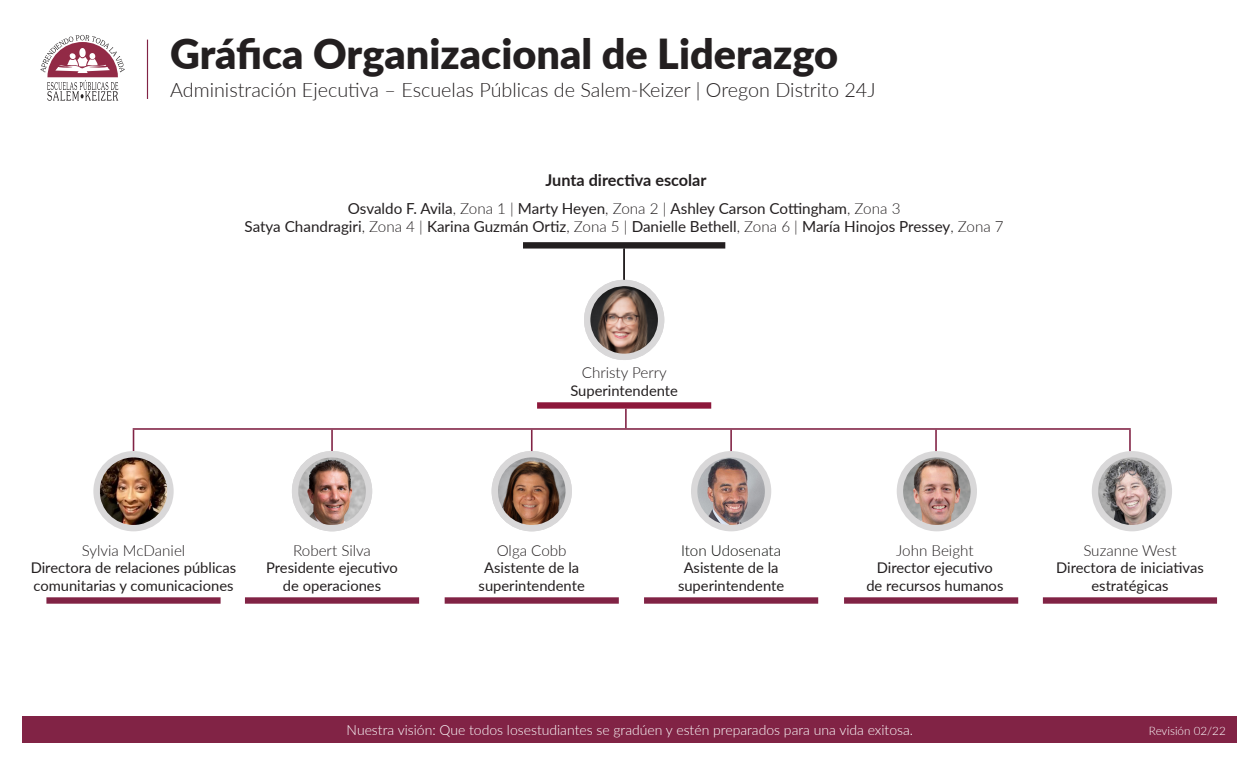
<style>
.page{position:relative;width:1260px;height:765px;background:#fff}
.page>*{position:absolute;margin:0;border:0;box-sizing:border-box;transform-origin:0 0}
.t1{font:900 41.38px "Lato";color:#231f20}
.t2{font:300 19.75px "Lato";color:#231f20}
.t3{font:700 16.25px "Lato";color:#231f20}
.t4{font:15.25px/18.2px "Lato";color:#231f20;text-align:center}
.t5{font:300 15.25px "Lato";color:#231f20}
.t6{font:300 15.25px "Lato";color:#040503}
.t7{font:14.75px "Lato";color:#231f20}
.t8{font:300 14px "Lato";color:#fff}
.t9{font:300 11.62px "Lato";color:#fff}
.s1{font-weight:300}
</style>
<div class="page">
<svg style="left:40px;top:35px;width:85px;height:66px"></svg>
<hr style="left:133px;top:428px;width:998px;height:2px;background:#812345">
<div style="left:537px;top:402px;width:174px;height:7px;background:#8d183b"></div>
<svg style="left:625px;top:409px;width:2px;height:19px"></svg>
<div style="left:523px;top:242px;width:202px;height:7px;background:#231f20"></div>
<img style="left:587px;top:285px;width:74px;height:72px">
<div style="left:584px;top:280px;width:80px;height:80px;border:6px solid #d9d8d9;border-radius:50%"></div>
<hr style="left:623px;top:249px;width:2px;height:31px;background:#231f20">
<hr style="left:147px;top:40px;width:1px;height:59px;background:#812345">
<div style="left:22px;top:716px;width:1216px;height:26px;background:#812345"></div>
<img style="left:694px;top:454px;width:74px;height:74px;border-radius:37px">
<div style="left:691px;top:451px;width:80px;height:80px;border:6px solid #d9d8d9;border-radius:50%"></div>
<hr style="left:730px;top:430px;width:2px;height:21px;background:#812345">
<div style="left:644px;top:597px;width:174px;height:7px;background:#812345"></div>
<img style="left:495px;top:454px;width:74px;height:74px;border-radius:37px">
<div style="left:492px;top:451px;width:80px;height:80px;border:6px solid #d9d8d9;border-radius:50%"></div>
<hr style="left:531px;top:430px;width:2px;height:21px;background:#812345">
<div style="left:445px;top:597px;width:174px;height:7px;background:#812345"></div>
<hr style="left:331px;top:430px;width:2px;height:21px;background:#812345">
<img style="left:297px;top:454px;width:72px;height:74px">
<img style="left:295px;top:454px;width:74px;height:74px;border-radius:37px">
<div style="left:292px;top:451px;width:80px;height:80px;border:6px solid #d9d8d9;border-radius:50%"></div>
<div style="left:245px;top:597px;width:174px;height:7px;background:#812345"></div>
<svg style="left:133px;top:430px;width:1px;height:21px"></svg>
<img style="left:100px;top:458px;width:67px;height:70px">
<div style="left:93px;top:451px;width:81px;height:80px;border:6px solid #d9d8d9;border-radius:50%"></div>
<div style="left:46px;top:597px;width:175px;height:7px;background:#812345"></div>
<img style="left:902px;top:458px;width:70px;height:70px">
<div style="left:897px;top:451px;width:80px;height:80px;border:6px solid #d9d8d9;border-radius:50%"></div>
<div style="left:844px;top:597px;width:174px;height:7px;background:#812345"></div>
<hr style="left:935px;top:430px;width:2px;height:21px;background:#812345">
<img style="left:1097px;top:458px;width:70px;height:70px">
<div style="left:1092px;top:451px;width:80px;height:80px;border:6px solid #d9d8d9;border-radius:50%"></div>
<div style="left:1043px;top:597px;width:174px;height:7px;background:#812345"></div>
<hr style="left:1129px;top:430px;width:2px;height:21px;background:#812345">
<p class="t1" style="left:170px;top:23px;width:670px">Gráfica Organizacional de Liderazgo</p>
<p class="t2" style="left:170px;top:77px;width:707px">Administración Ejecutiva – Escuelas Públicas de Salem-Keizer | Oregon Distrito 24J</p>
<p class="t3" style="left:546px;top:168px;width:163px">Junta directiva escolar</p>
<p class="t4" style="left:245px;top:199px;width:761px">Osvaldo F. Avila<span class="s1">, Zona 1 |</span> Marty Heyen<span class="s1">, Zona 2 |</span> Ashley Carson Cottingham<span class="s1">, Zona 3<br></span>Satya Chandragiri<span class="s1">, Zona 4 |</span> Karina Guzmán Ortiz<span class="s1">, Zona 5 |</span> Danielle Bethell<span class="s1">, Zona 6 |</span> María Hinojos Pressey<span class="s1">, Zona 7</span></p>
<p class="t5" style="left:582px;top:362px;width:87px">Christy Perry</p>
<p class="t7" style="left:570px;top:380px;width:109px">Superintendente</p>
<p class="t5" style="left:82px;top:540px;width:105px">Sylvia McDaniel</p>
<p class="t7" style="left:31px;top:557px;width:207px">Directora de relaciones públicas</p>
<p class="t7" style="left:33px;top:575px;width:202px">comunitarias y comunicaciones</p>
<p class="t5" style="left:293px;top:540px;width:79px">Robert Silva</p>
<p class="t7" style="left:266px;top:557px;width:133px">Presidente ejecutivo</p>
<p class="t7" style="left:283px;top:575px;width:100px">de operaciones</p>
<p class="t5" style="left:497px;top:540px;width:71px">Olga Cobb</p>
<p class="t7" style="left:484px;top:557px;width:96px">Asistente de la</p>
<p class="t7" style="left:479px;top:575px;width:108px">superintendente</p>
<p class="t6" style="left:681px;top:540px;width:102px">Iton Udosenata</p>
<p class="t7" style="left:684px;top:557px;width:96px">Asistente de la</p>
<p class="t7" style="left:678px;top:575px;width:108px">superintendente</p>
<p class="t5" style="left:896px;top:540px;width:79px">John Beight</p>
<p class="t7" style="left:877px;top:557px;width:118px">Director ejecutivo</p>
<p class="t7" style="left:866px;top:575px;width:139px">de recursos humanos</p>
<p class="t5" style="left:1083px;top:540px;width:95px">Suzanne West</p>
<p class="t7" style="left:1056px;top:557px;width:149px">Directora de iniciativas</p>
<p class="t7" style="left:1092px;top:575px;width:78px">estratégicas</p>
<p class="t8" style="left:347px;top:720px;width:568px">Nuestra visión: Que todos losestudiantes se gradúen y estén preparados para una vida exitosa.</p>
<p class="t9" style="left:1149px;top:723px;width:78px">Revisión 02/22</p>
</div>
